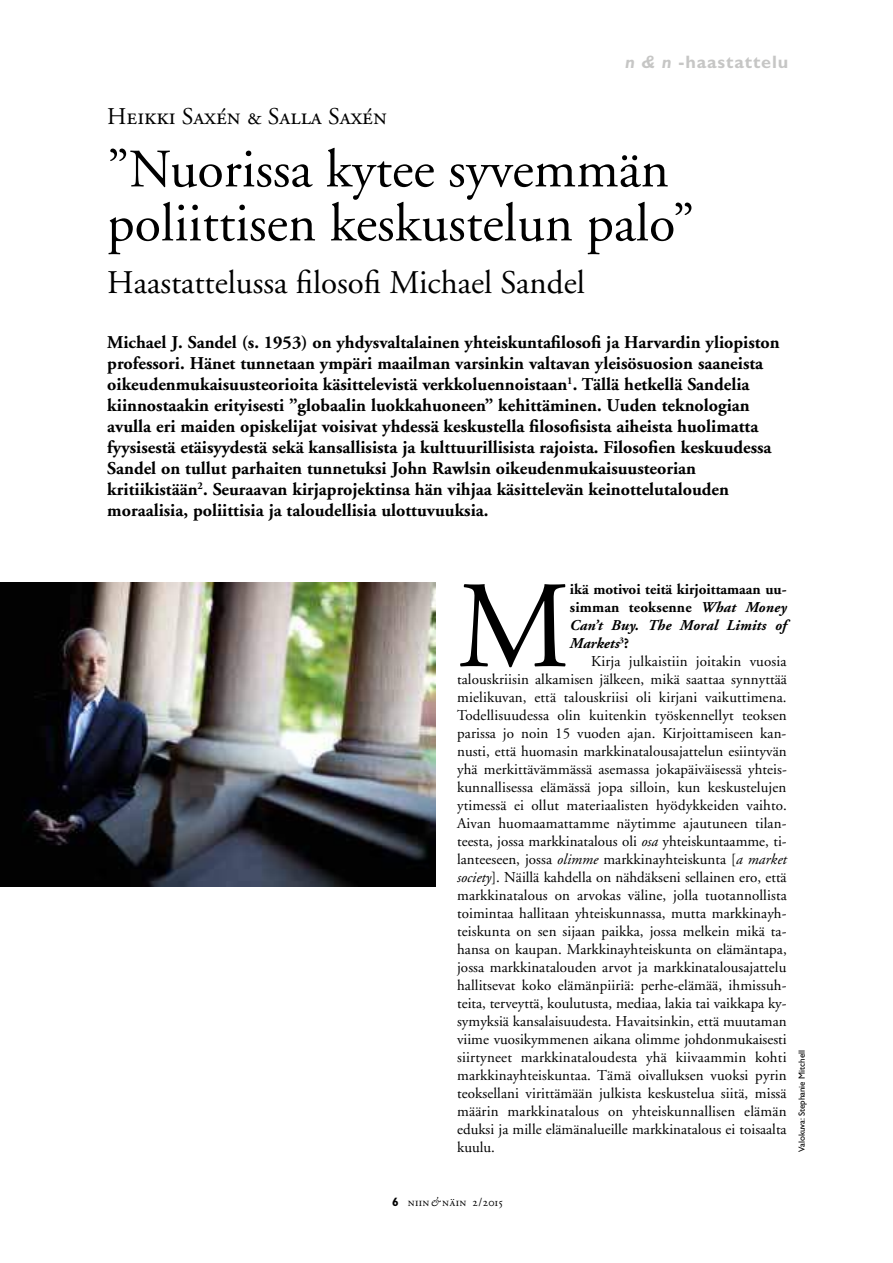
<style>
.page{position:relative;width:893px;height:1263px;background:#fff}
.page>*{position:absolute;margin:0;border:0;box-sizing:border-box;transform-origin:0 0}
.t1{font:123.6px "Adobe Garamond";color:#000}
.t2{font:54px/54px "Adobe Garamond";color:#000}
.t3{font:33px "Adobe Garamond";color:#000}
.t4{font:24px "Adobe Garamond Regular SC";color:#000}
.t5{font:700 18px/21px "Adobe Garamond";color:#000}
.t6{font:700 18px "Gill Sans";letter-spacing:.05em;color:#c6c6c5}
.t7{font:15px/18px "Adobe Garamond";color:#000;text-align:justify}
.t8{font:700 15px/18px "Adobe Garamond";color:#000;text-align:justify}
.t9{font:12px "Adobe Garamond Regular SC";letter-spacing:.02em;color:#000}
.t10{font:9px "Gill Sans";color:#000}
.s1{font-style:italic}
.s2{font-family:"Gill Sans";font-weight:700}
.s3{font-family:"Adobe Garamond";font-style:italic}
</style>
<div class="page">
<img style="left:0;top:582px;width:436px;height:305px">
<p class="t6" style="left:625px;top:51px;width:165px"><span class="s1">n &amp; n</span> -haastattelu</p>
<h3 class="t4" style="left:107px;top:107px;width:281px">Heikki Saxén &amp; Salla Saxén</h3>
<h2 class="t2" style="left:107px;top:147px;width:589px">”Nuorissa kytee syvemmän poliittisen keskustelun palo”</h2>
<h3 class="t3" style="left:107px;top:270px;width:479px">Haastattelussa filosofi Michael Sandel</h3>
<p class="t5" style="left:107px;top:334px;width:674px">Michael J. Sandel (s. 1953) on yhdysvaltalainen yhteiskuntafilosofi ja Harvardin yliopiston professori. Hänet tunnetaan ympäri maailman varsinkin valtavan yleisösuosion saaneista oikeudenmukaisuusteorioita käsittelevistä verkkoluennoistaan<sup>1</sup>. Tällä hetkellä Sandelia kiinnostaakin erityisesti ”globaalin luokkahuoneen” kehittäminen. Uuden teknologian avulla eri maiden opiskelijat voisivat yhdessä keskustella filosofisista aiheista huolimatta fyysisestä etäisyydestä sekä kansallisista ja kulttuurillisista rajoista. Filosofien keskuudessa Sandel on tullut parhaiten tunnetuksi John Rawlsin oikeudenmukaisuusteorian kritiikistään<sup>2</sup>. Seuraavan kirjaprojektinsa hän vihjaa käsittelevän keinottelutalouden moraalisia, poliittisia ja taloudellisia ulottuvuuksia.</p>
<h1 class="t1" style="left:457px;top:578px;width:114px">M</h1>
<p class="t8" style="left:570px;top:582px;width:218px">ikä motivoi teitä kirjoittamaan uu&shy;simman teoksenne <span class="s1">What Money Can’t Buy. The Moral Limits of Markets</span><sup>3</sup>?</p>
<p class="t7" style="left:457px;top:654px;width:331px;text-indent:134px">Kirja julkaistiin joitakin vuosia talouskriisin alkamisen jälkeen, mikä saattaa synnyttää mielikuvan, että talouskriisi oli kirjani vaikuttimena.<br>Todellisuudessa olin kuitenkin työskennellyt teoksen parissa jo noin 15 vuoden ajan. Kirjoittamiseen kan&shy;nusti, että huomasin markkinatalousajattelun esiintyvän yhä merkittävämmässä asemassa jokapäiväisessä yhteis&shy;kunnallisessa elämässä jopa silloin, kun keskustelujen ytimessä ei ollut materiaalisten hyödykkeiden vaihto.<br>Aivan huomaamattamme näytimme ajautuneen tilan&shy;teesta, jossa markkinatalous oli <span class="s1">osa</span> yhteiskuntaamme, ti&shy;lanteeseen, jossa <span class="s1">olimme</span> markkinayhteiskunta [<span class="s1">a market society</span>]. Näillä kahdella on nähdäkseni sellainen ero, että markkinatalous on arvokas väline, jolla tuotannollista toimintaa hallitaan yhteiskunnassa, mutta markkinayh&shy;teiskunta on sen sijaan paikka, jossa melkein mikä ta&shy;hansa on kaupan. Markkinayhteiskunta on elämäntapa, jossa markkinatalouden arvot ja markkinatalousajattelu hallitsevat koko elämänpiiriä: perhe-elämää, ihmissuh&shy;teita, terveyttä, koulutusta, mediaa, lakia tai vaikkapa ky&shy;symyksiä kansalaisuudesta. Havaitsinkin, että muutaman viime vuosikymmenen aikana olimme johdonmukaisesti siirtyneet markkinataloudesta yhä kiivaammin kohti markkinayhteiskuntaa. Tämä oivalluksen vuoksi pyrin teoksellani virittämään julkista keskustelua siitä, missä määrin markkinatalous on yhteiskunnallisen elämän eduksi ja mille elämänalueille markkinatalous ei toisaalta kuulu.</p>
<p class="t10" style="left:798px;top:1152px;width:104px;rotate:-90deg">Valokuva: Stephanie Mitchell</p>
<p class="t9" style="left:392px;top:1198px;width:112px"><span class="s2">6</span> niin <span class="s3">&amp;</span> näin 2/2015</p>
</div>
